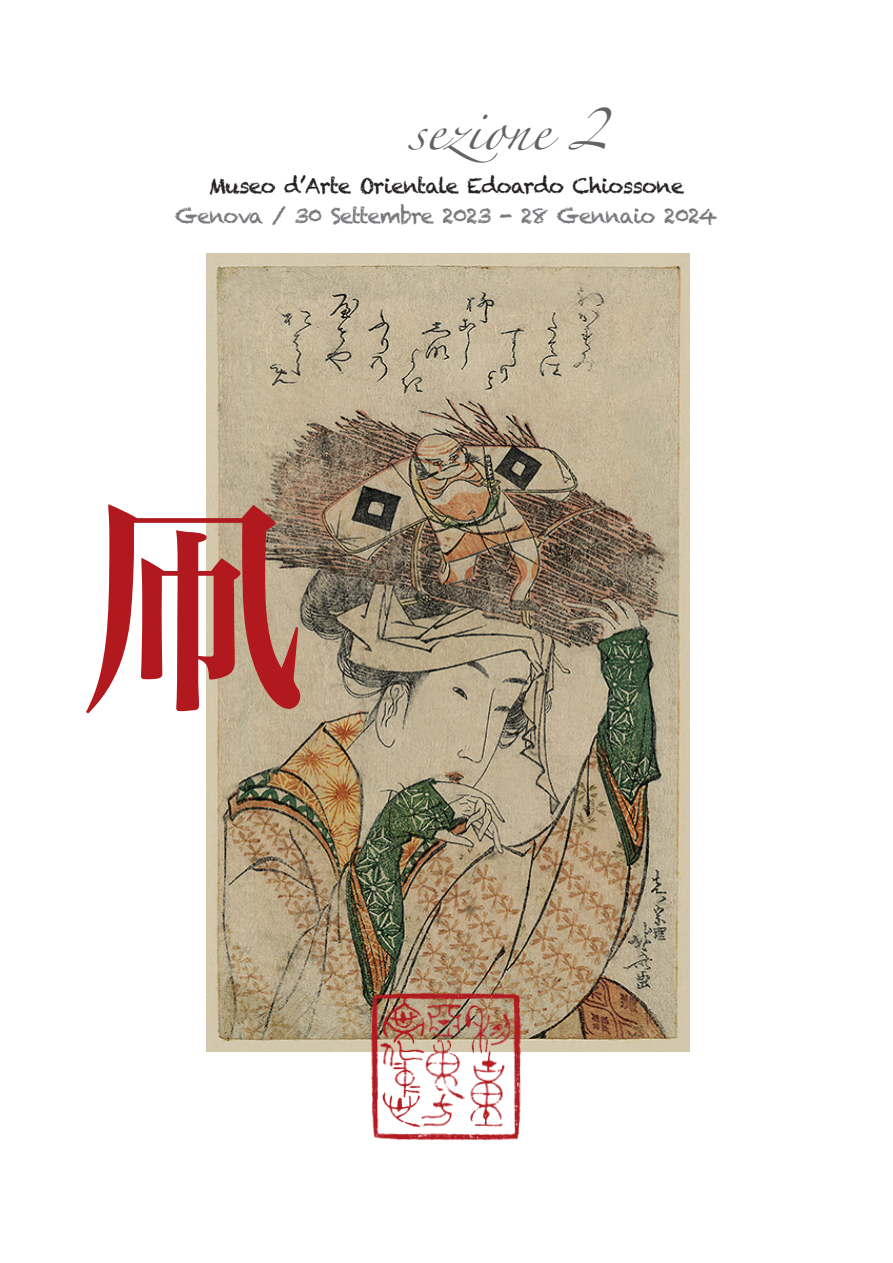
<style>
.page{position:relative;width:893px;height:1263px;background:#fff}
.page>*{position:absolute;margin:0;border:0;box-sizing:border-box;transform-origin:0 0}
.t1{font:225px "Hira Min Pro W6";color:#b1191f}
.t2{font:37.5px "Zapfino";color:#636366}
.t3{font:21px "Chalkduster";letter-spacing:-.05em;color:#231f20}
.t4{font:21px "Chalkduster";letter-spacing:-.05em;color:#76787b}
</style>
<div class="page">
<img style="left:206px;top:254px;width:483px;height:797px">
<img style="left:368px;top:988px;width:157px;height:153px">
<p class="t2" style="left:409px;top:114px;width:200px">sezione 2</p>
<p class="t3" style="left:209px;top:173px;width:477px">Museo d’Arte Orientale Edoardo Chiossone</p>
<p class="t4" style="left:175px;top:203px;width:544px">Genova / 30 Settembre 2023 - 28 Gennaio 2024</p>
<p class="t1" style="left:78px;top:411px;width:227px">凧</p>
</div>
